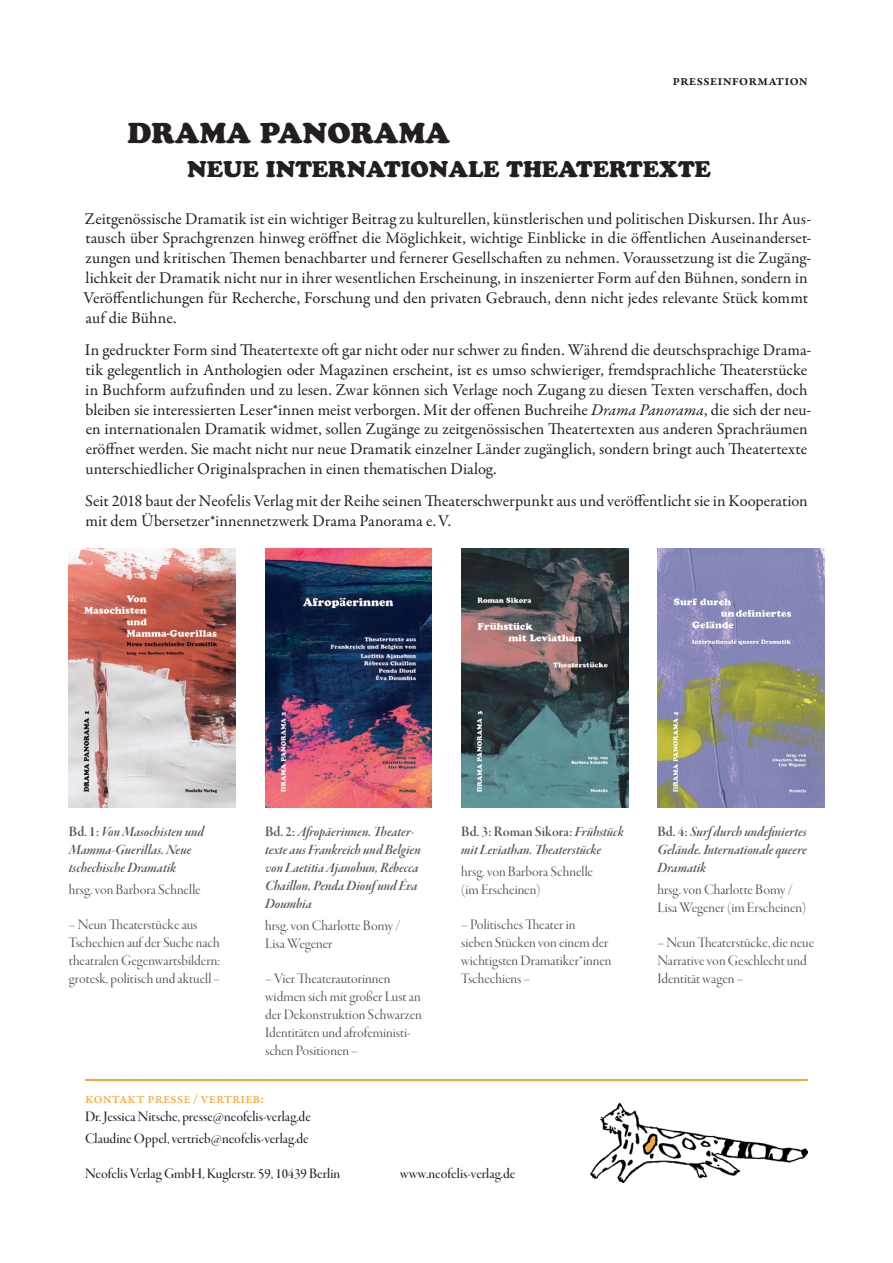
<style>
.page{position:relative;width:893px;height:1263px;background:#fff}
.page>*{position:absolute;margin:0;border:0;box-sizing:border-box;transform-origin:0 0}
.t1{font:28.5px "Cooper Black Std";color:#231f20}
.t2{font:22.5px "Cooper Black Std";color:#231f20}
.t3{font:16.5px/19.8px "Garamond Premr Pro";color:#231f20}
.t4{font:15px/18px "Garamond Premr Pro Disp";color:#57585a}
.t5{font:15px/18px "Garamond Premr Pro Smbd It Disp";color:#57585a}
.t6{font:15px/22.2px "Garamond Premr Pro Med Disp";color:#231f20}
.t7{font:15px "Garamond Premr Pro Smbd Disp";color:#57585a}
.t8{font:500 15px "Garamond Premr Pro";color:#f6a734}
.t9{font:600 15px "Garamond Premr Pro";letter-spacing:-.005em;color:#231f20}
.s1{font-style:italic}
.s2{font-family:"Garamond Premr Pro Smbd Disp"}
.s3{font-family:"Garamond Premr Pro Smbd It Disp"}
</style>
<div class="page">
<img style="left:591px;top:1103px;width:217px;height:79px">
<hr style="left:85px;top:1079px;width:723px;height:1px;background:#f6a734">
<img style="left:657px;top:549px;width:167px;height:259px">
<img style="left:461px;top:549px;width:167px;height:259px">
<img style="left:265px;top:549px;width:167px;height:259px">
<img style="left:69px;top:549px;width:167px;height:259px">
<p class="t9" style="left:673px;top:71px;width:137px">presseinformation</p>
<h1 class="t1" style="left:128px;top:115px;width:324px">DRAMA PANORAMA</h1>
<h2 class="t2" style="left:187px;top:156px;width:525px">NEUE INTERNATIONALE THEATERTEXTE</h2>
<p class="t3" style="left:84px;top:209px;width:729px">Zeitgenössische Dramatik ist ein wichtiger Beitrag zu kulturellen, künstlerischen und politischen Diskursen. Ihr Aus&shy;tausch über Sprachgrenzen hinweg eröffnet die Möglichkeit, wichtige Einblicke in die öffentlichen Auseinanderset&shy;zungen und kritischen Themen benachbarter und fernerer Gesellschaften zu nehmen. Voraussetzung ist die Zugäng&shy;lichkeit der Dramatik nicht nur in ihrer wesentlichen Erscheinung, in inszenierter Form auf den Bühnen, sondern in Veröffentlichungen für Recherche, Forschung und den privaten Gebrauch, denn nicht jedes relevante Stück kommt auf die Bühne.</p>
<p class="t3" style="left:85px;top:340px;width:728px">In gedruckter Form sind Theatertexte oft gar nicht oder nur schwer zu finden. Während die deutschsprachige Drama&shy;tik gelegentlich in Anthologien oder Magazinen erscheint, ist es umso schwieriger, fremdsprachliche Theaterstücke in Buchform aufzufinden und zu lesen. Zwar können sich Verlage noch Zugang zu diesen Texten verschaffen, doch bleiben sie interessierten Leser*innen meist verborgen. Mit der offenen Buchreihe <span class="s1">Drama Panorama</span>, die sich der neu&shy;en internationalen Dramatik widmet, sollen Zugänge zu zeitgenössischen Theatertexten aus anderen Sprachräumen eröffnet werden. Sie macht nicht nur neue Dramatik einzelner Länder zugänglich, sondern bringt auch Theatertexte unterschiedlicher Originalsprachen in einen thematischen Dialog.</p>
<p class="t3" style="left:85px;top:492px;width:724px">Seit 2018 baut der Neofelis Verlag mit der Reihe seinen Theaterschwerpunkt aus und veröffentlicht sie in Kooperation mit dem Übersetzer*innennetzwerk Drama Panorama e.V.</p>
<p class="t5" style="left:69px;top:823px;width:137px"><span class="s2">Bd. 1:</span> Von Masochisten und<br>Mamma-Guerillas. Neue tschechische Dramatik</p>
<p class="t4" style="left:69px;top:881px;width:133px">hrsg. von Barbora Schnelle</p>
<p class="t4" style="left:69px;top:916px;width:153px">– Neun Theaterstücke aus<br>Tschechien auf der Suche nach theatralen Gegenwartsbildern: grotesk, politisch und aktuell –</p>
<p class="t5" style="left:265px;top:823px;width:157px"><span class="s2">Bd. 2:</span> Afropäerinnen. Theater&shy;texte aus Frankreich und Belgien von Laetitia Ajanohun, Rébecca<br>Chaillon, Penda Diouf und Éva<br>Doumbia</p>
<p class="t4" style="left:265px;top:917px;width:137px">hrsg. von Charlotte Bomy/<br>Lisa Wegener</p>
<p class="t4" style="left:265px;top:970px;width:158px">– Vier Theaterautorinnen widmen sich mit großer Lust an der Dekonstruktion Schwarzen<br>Identitäten und afrofeministi&shy;schen Positionen –</p>
<p class="t7" style="left:461px;top:823px;width:164px">Bd. 3: Roman Sikora: <span class="s3">Frühstück</span></p>
<p class="t5" style="left:461px;top:841px;width:141px">mit Leviathan. Theaterstücke</p>
<p class="t4" style="left:461px;top:863px;width:133px">hrsg. von Barbora Schnelle (im Erscheinen)</p>
<p class="t4" style="left:461px;top:916px;width:152px">– Politisches Theater in<br>sieben Stücken von einem der wichtigsten Dramatiker*innen<br>Tschechiens –</p>
<p class="t8" style="left:85px;top:1089px;width:181px">kontakt presse /vertrieb:</p>
<p class="t6" style="left:85px;top:1105px;width:227px">Dr. Jessica Nitsche, presse@neofelis-verlag.de<br>Claudine Oppel, vertrieb@neofelis-verlag.de</p>
<p class="t6" style="left:85px;top:1163px;width:257px">Neofelis Verlag GmbH, Kuglerstr. 59, 10439 Berlin</p>
<p class="t6" style="left:400px;top:1163px;width:117px">www.neofelis-verlag.de</p>
<p class="t5" style="left:657px;top:823px;width:151px;text-align:justify"><span class="s2">Bd. 4:</span> Surf durch undefiniertes Gelände. Internationale queere Dramatik</p>
<p class="t4" style="left:657px;top:881px;width:150px">hrsg. von Charlotte Bomy/<br>Lisa Wegener (im Erscheinen)</p>
<p class="t4" style="left:657px;top:934px;width:158px">– Neun Theaterstücke, die neue<br>Narrative von Geschlecht und<br>Identität wagen –</p>
</div>
